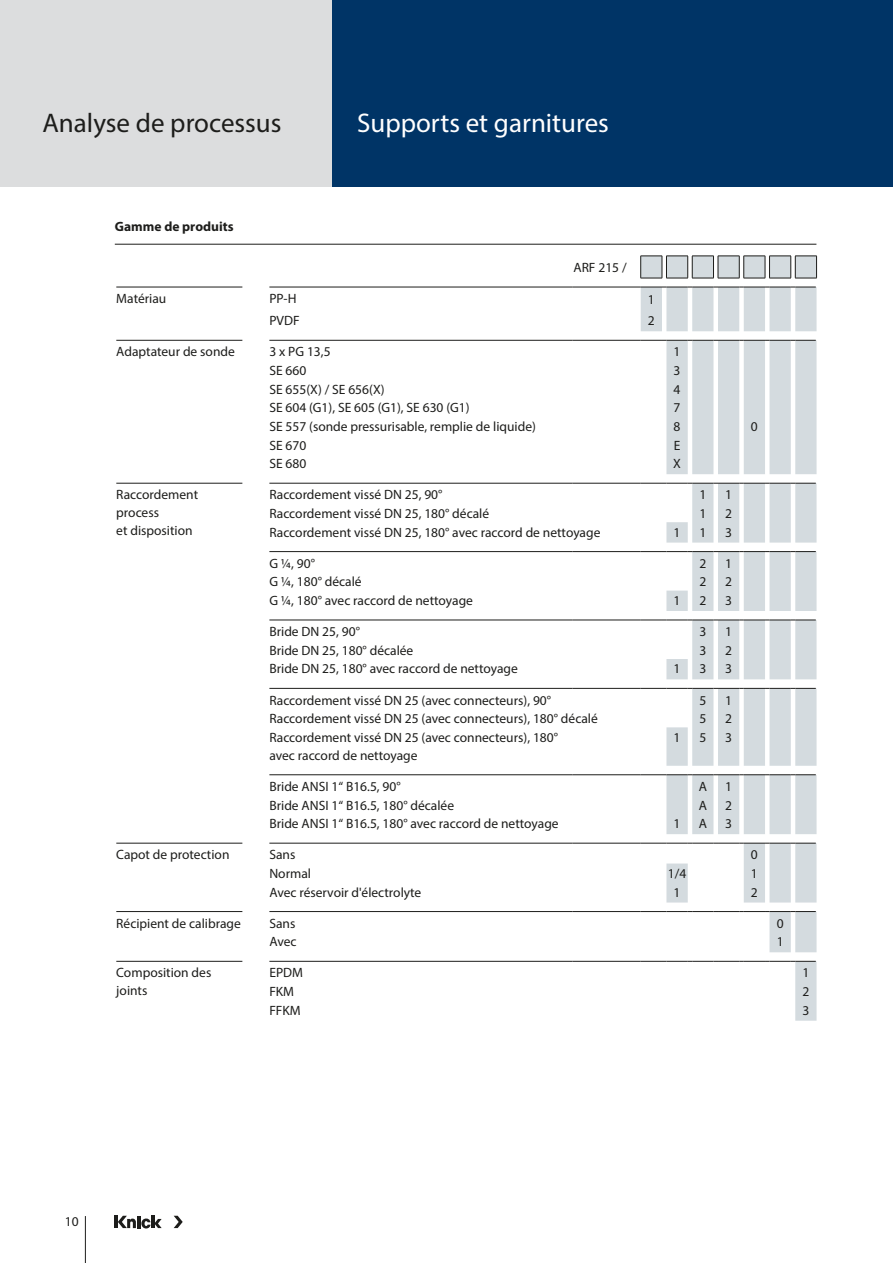
<style>
.page{position:relative;width:893px;height:1263px;background:#fff}
.page>*{position:absolute;margin:0;border:0;box-sizing:border-box;transform-origin:0 0}
.Produktgruppe{font:27px "Myriad Pro";color:#fff}
.t1{font:27px "Myriad Pro";color:#1d1d1b}
.Tabelle{font:13.5px/18px "Myriad Pro";color:#1d1d1b}
.Tabelle_Headline{font:700 13.5px "Myriad Pro";color:#1d1d1b}
</style>
<div class="page">
<div style="left:332px;top:0;width:561px;height:187px;background:#003466"></div>
<div style="left:0;top:0;width:332px;height:187px;background:#dcddde"></div>
<hr style="left:85px;top:1216px;width:1px;height:47px;background:#1d1d1b">
<hr style="left:114px;top:1216px;width:4px;height:12px;background:#1d1d1b">
<svg style="left:174px;top:1216px;width:9px;height:12px"></svg>
<svg style="left:118px;top:1216px;width:44px;height:12px"></svg>
<hr style="left:115px;top:244px;width:701px;height:1px;background:#1d1d1b">
<svg style="left:641px;top:286px;width:175px;height:735px;fill:#d4dbdf"></svg>
<svg style="left:640px;top:256px;width:177px;height:23px;background:#c2c8ca"></svg>
<hr style="left:116px;top:287px;width:126px;height:1px;background:#1d1d1b">
<hr style="left:116px;top:340px;width:126px;height:1px;background:#1d1d1b">
<hr style="left:269px;top:287px;width:304px;height:1px;background:#1d1d1b">
<hr style="left:573px;top:287px;width:68px;height:1px;background:#1d1d1b">
<hr style="left:269px;top:340px;width:304px;height:1px;background:#1d1d1b">
<hr style="left:573px;top:340px;width:68px;height:1px;background:#1d1d1b">
<svg style="left:641px;top:287px;width:175px;height:1px"></svg>
<svg style="left:641px;top:340px;width:175px;height:1px"></svg>
<hr style="left:116px;top:483px;width:126px;height:1px;background:#1d1d1b">
<hr style="left:269px;top:483px;width:304px;height:1px;background:#1d1d1b">
<hr style="left:573px;top:483px;width:68px;height:1px;background:#1d1d1b">
<svg style="left:641px;top:483px;width:175px;height:1px"></svg>
<hr style="left:269px;top:551px;width:304px;height:1px;background:#1d1d1b">
<hr style="left:573px;top:551px;width:68px;height:1px;background:#1d1d1b">
<svg style="left:641px;top:551px;width:175px;height:1px"></svg>
<hr style="left:269px;top:620px;width:304px;height:1px;background:#1d1d1b">
<hr style="left:573px;top:620px;width:68px;height:1px;background:#1d1d1b">
<svg style="left:641px;top:620px;width:175px;height:1px"></svg>
<hr style="left:269px;top:688px;width:304px;height:1px;background:#1d1d1b">
<hr style="left:573px;top:688px;width:68px;height:1px;background:#1d1d1b">
<svg style="left:641px;top:688px;width:175px;height:1px"></svg>
<hr style="left:269px;top:774px;width:304px;height:1px;background:#1d1d1b">
<hr style="left:573px;top:774px;width:68px;height:1px;background:#1d1d1b">
<svg style="left:641px;top:774px;width:175px;height:1px"></svg>
<hr style="left:116px;top:843px;width:126px;height:1px;background:#1d1d1b">
<hr style="left:269px;top:843px;width:304px;height:1px;background:#1d1d1b">
<hr style="left:573px;top:843px;width:68px;height:1px;background:#1d1d1b">
<svg style="left:641px;top:843px;width:175px;height:1px"></svg>
<hr style="left:116px;top:911px;width:126px;height:1px;background:#1d1d1b">
<hr style="left:269px;top:911px;width:304px;height:1px;background:#1d1d1b">
<hr style="left:573px;top:911px;width:68px;height:1px;background:#1d1d1b">
<svg style="left:641px;top:911px;width:175px;height:1px"></svg>
<hr style="left:116px;top:961px;width:126px;height:1px;background:#1d1d1b">
<hr style="left:269px;top:961px;width:304px;height:1px;background:#1d1d1b">
<hr style="left:573px;top:961px;width:68px;height:1px;background:#1d1d1b">
<svg style="left:641px;top:961px;width:175px;height:1px"></svg>
<h1 class="t1" style="left:43px;top:106px;width:240px">Analyse de processus</h1>
<p class="Tabelle_Headline" style="left:115px;top:218px;width:120px">Gamme de produits</p>
<p class="Produktgruppe" style="left:357px;top:106px;width:253px">Supports et garnitures</p>
<p class="Tabelle" style="left:573px;top:258px;width:55px">ARF 215 /</p>
<p class="Tabelle" style="left:116px;top:289px;width:52px">Matériau</p>
<p class="Tabelle" style="left:269px;top:289px;width:29px">PP-H</p>
<p class="Tabelle" style="left:648px;top:290px;width:8px">1</p>
<p class="Tabelle" style="left:269px;top:312px;width:32px">PVDF</p>
<p class="Tabelle" style="left:648px;top:312px;width:8px">2</p>
<p class="Tabelle" style="left:116px;top:343px;width:120px">Adaptateur de sonde</p>
<p class="Tabelle" style="left:269px;top:343px;width:63px">3 x PG 13,5</p>
<p class="Tabelle" style="left:674px;top:343px;width:8px">1</p>
<p class="Tabelle" style="left:269px;top:361px;width:38px">SE 660</p>
<p class="Tabelle" style="left:674px;top:361px;width:8px">3</p>
<p class="Tabelle" style="left:269px;top:380px;width:117px">SE 655(X) / SE 656(X)</p>
<p class="Tabelle" style="left:674px;top:380px;width:8px">4</p>
<p class="Tabelle" style="left:269px;top:399px;width:202px">SE 604 (G1), SE 605 (G1), SE 630 (G1)</p>
<p class="Tabelle" style="left:674px;top:399px;width:8px">7</p>
<p class="Tabelle" style="left:269px;top:417px;width:268px">SE 557 (sonde pressurisable, remplie de liquide)</p>
<p class="Tabelle" style="left:674px;top:417px;width:8px">8</p>
<p class="Tabelle" style="left:751px;top:417px;width:8px">0</p>
<p class="Tabelle" style="left:269px;top:436px;width:38px">SE 670</p>
<p class="Tabelle" style="left:674px;top:436px;width:8px">E</p>
<p class="Tabelle" style="left:269px;top:454px;width:38px">SE 680</p>
<p class="Tabelle" style="left:673px;top:454px;width:9px">X</p>
<p class="Tabelle" style="left:116px;top:486px;width:83px">Raccordement process<br>et disposition</p>
<p class="Tabelle" style="left:269px;top:486px;width:175px">Raccordement vissé DN 25, 90°</p>
<p class="Tabelle" style="left:699px;top:486px;width:8px">1</p>
<p class="Tabelle" style="left:725px;top:486px;width:8px">1</p>
<p class="Tabelle" style="left:269px;top:504px;width:221px">Raccordement vissé DN 25, 180° décalé</p>
<p class="Tabelle" style="left:699px;top:504px;width:8px">1</p>
<p class="Tabelle" style="left:725px;top:504px;width:8px">2</p>
<p class="Tabelle" style="left:269px;top:523px;width:333px">Raccordement vissé DN 25, 180° avec raccord de nettoyage</p>
<p class="Tabelle" style="left:674px;top:523px;width:8px">1</p>
<p class="Tabelle" style="left:699px;top:523px;width:8px">1</p>
<p class="Tabelle" style="left:725px;top:523px;width:8px">3</p>
<p class="Tabelle" style="left:269px;top:554px;width:47px">G ¼, 90°</p>
<p class="Tabelle" style="left:699px;top:554px;width:8px">2</p>
<p class="Tabelle" style="left:725px;top:554px;width:8px">1</p>
<p class="Tabelle" style="left:269px;top:573px;width:94px">G ¼, 180° décalé</p>
<p class="Tabelle" style="left:699px;top:573px;width:8px">2</p>
<p class="Tabelle" style="left:725px;top:573px;width:8px">2</p>
<p class="Tabelle" style="left:269px;top:591px;width:205px">G ¼, 180° avec raccord de nettoyage</p>
<p class="Tabelle" style="left:674px;top:591px;width:8px">1</p>
<p class="Tabelle" style="left:699px;top:591px;width:8px">2</p>
<p class="Tabelle" style="left:725px;top:591px;width:8px">3</p>
<p class="Tabelle" style="left:269px;top:622px;width:92px">Bride DN 25, 90°</p>
<p class="Tabelle" style="left:699px;top:622px;width:8px">3</p>
<p class="Tabelle" style="left:725px;top:622px;width:8px">1</p>
<p class="Tabelle" style="left:269px;top:641px;width:146px">Bride DN 25, 180° décalée</p>
<p class="Tabelle" style="left:699px;top:641px;width:8px">3</p>
<p class="Tabelle" style="left:725px;top:641px;width:8px">2</p>
<p class="Tabelle" style="left:269px;top:660px;width:250px">Bride DN 25, 180° avec raccord de nettoyage</p>
<p class="Tabelle" style="left:674px;top:660px;width:8px">1</p>
<p class="Tabelle" style="left:699px;top:660px;width:8px">3</p>
<p class="Tabelle" style="left:725px;top:660px;width:8px">3</p>
<p class="Tabelle" style="left:269px;top:691px;width:283px">Raccordement vissé DN 25 (avec connecteurs), 90°</p>
<p class="Tabelle" style="left:699px;top:691px;width:8px">5</p>
<p class="Tabelle" style="left:725px;top:691px;width:8px">1</p>
<p class="Tabelle" style="left:269px;top:709px;width:330px">Raccordement vissé DN 25 (avec connecteurs), 180° décalé</p>
<p class="Tabelle" style="left:699px;top:709px;width:8px">5</p>
<p class="Tabelle" style="left:725px;top:709px;width:8px">2</p>
<p class="Tabelle" style="left:269px;top:728px;width:290px">Raccordement vissé DN 25 (avec connecteurs), 180° avec raccord de nettoyage</p>
<p class="Tabelle" style="left:674px;top:728px;width:8px">1</p>
<p class="Tabelle" style="left:699px;top:728px;width:8px">5</p>
<p class="Tabelle" style="left:725px;top:728px;width:8px">3</p>
<p class="Tabelle" style="left:269px;top:777px;width:133px">Bride ANSI 1“ B16.5, 90°</p>
<p class="Tabelle" style="left:699px;top:777px;width:10px">A</p>
<p class="Tabelle" style="left:725px;top:777px;width:8px">1</p>
<p class="Tabelle" style="left:269px;top:796px;width:186px">Bride ANSI 1“ B16.5, 180° décalée</p>
<p class="Tabelle" style="left:699px;top:796px;width:10px">A</p>
<p class="Tabelle" style="left:725px;top:796px;width:8px">2</p>
<p class="Tabelle" style="left:269px;top:814px;width:291px">Bride ANSI 1“ B16.5, 180° avec raccord de nettoyage</p>
<p class="Tabelle" style="left:674px;top:814px;width:8px">1</p>
<p class="Tabelle" style="left:699px;top:814px;width:10px">A</p>
<p class="Tabelle" style="left:725px;top:814px;width:8px">3</p>
<p class="Tabelle" style="left:116px;top:845px;width:115px">Capot de protection</p>
<p class="Tabelle" style="left:269px;top:845px;width:28px">Sans</p>
<p class="Tabelle" style="left:751px;top:845px;width:8px">0</p>
<p class="Tabelle" style="left:269px;top:864px;width:43px">Normal</p>
<p class="Tabelle" style="left:668px;top:864px;width:20px">1/4</p>
<p class="Tabelle" style="left:751px;top:864px;width:8px">1</p>
<p class="Tabelle" style="left:269px;top:883px;width:153px">Avec réservoir d'électrolyte</p>
<p class="Tabelle" style="left:674px;top:883px;width:8px">1</p>
<p class="Tabelle" style="left:751px;top:883px;width:8px">2</p>
<p class="Tabelle" style="left:116px;top:914px;width:126px">Récipient de calibrage</p>
<p class="Tabelle" style="left:269px;top:914px;width:28px">Sans</p>
<p class="Tabelle" style="left:777px;top:914px;width:8px">0</p>
<p class="Tabelle" style="left:269px;top:932px;width:29px">Avec</p>
<p class="Tabelle" style="left:777px;top:932px;width:8px">1</p>
<p class="Tabelle" style="left:116px;top:964px;width:97px">Composition des joints</p>
<p class="Tabelle" style="left:269px;top:964px;width:35px">EPDM</p>
<p class="Tabelle" style="left:802px;top:964px;width:8px">1</p>
<p class="Tabelle" style="left:269px;top:982px;width:26px">FKM</p>
<p class="Tabelle" style="left:802px;top:982px;width:8px">2</p>
<p class="Tabelle" style="left:269px;top:1001px;width:33px">FFKM</p>
<p class="Tabelle" style="left:802px;top:1001px;width:8px">3</p>
<p class="Tabelle" style="left:65px;top:1212px;width:15px">10</p>
</div>
